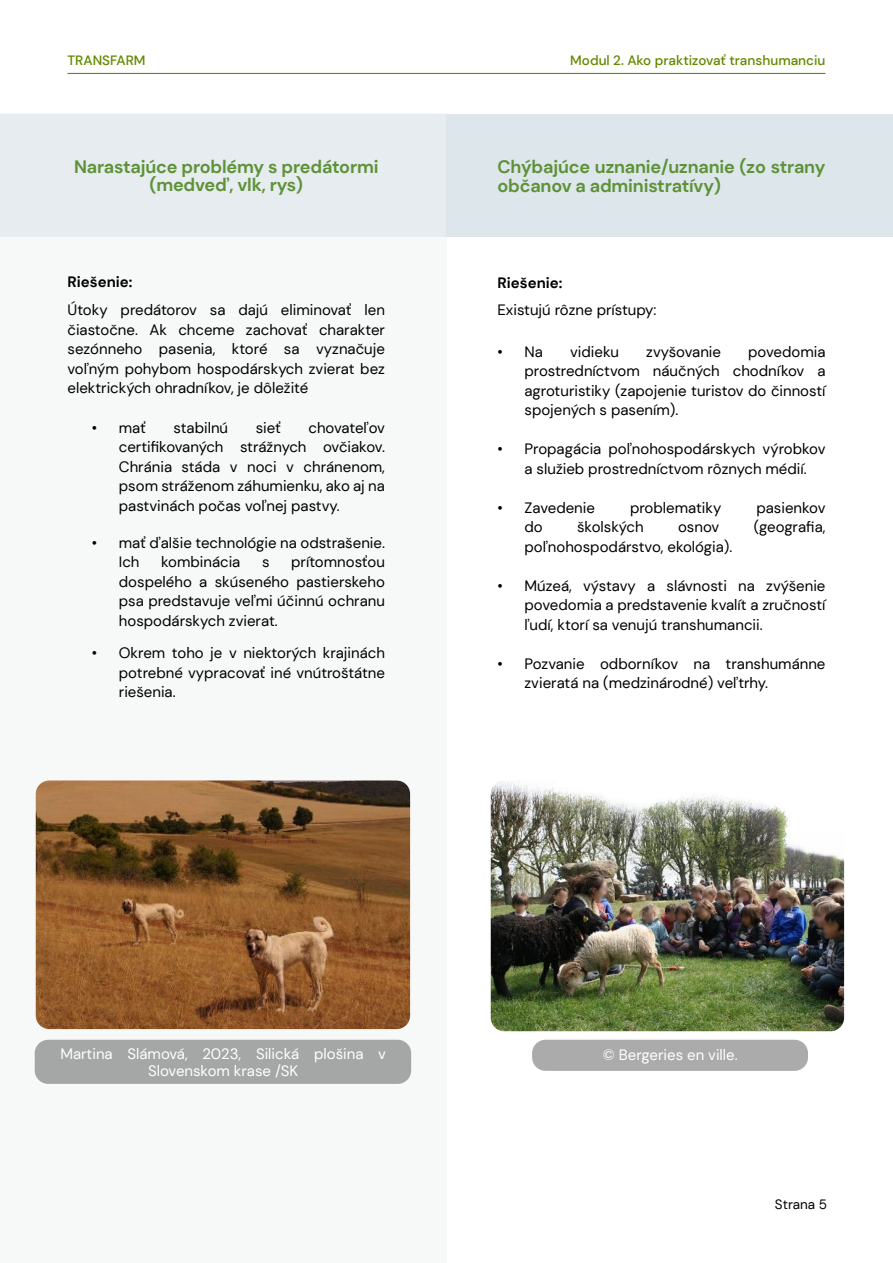
<style>
.page{position:relative;width:893px;height:1263px;background:#fff}
.page>*{position:absolute;margin:0;border:0;box-sizing:border-box;transform-origin:0 0}
.t1{font:700 18px/18px "DM Sans";letter-spacing:-.01em;color:#5e9238;text-align:center}
.t2{font:15px/19.5px "DM Sans";color:#000;text-align:justify}
.t3{font:15px/16.5px "DM Sans";color:#fff;text-align:center}
.t4{font:700 15px "DM Sans";color:#000}
.t5{font:500 13.5px "DM Sans";color:#648a00}
.t6{font:13.5px "DM Sans";color:#000}
</style>
<div class="page">
<div style="left:0;top:114px;width:446px;height:1149px;background:#f7f9f9"></div>
<div style="left:0;top:114px;width:893px;height:123px;background:#e5ebee"></div>
<div style="left:446px;top:114px;width:447px;height:123px;background:#dde6eb"></div>
<hr style="left:68px;top:73px;width:757px;height:1px;background:#648a00">
<div style="left:35px;top:1040px;width:376px;height:44px;background:#a5a6a6;border-radius:14px"></div>
<div style="left:532px;top:1040px;width:276px;height:31px;background:#ababab;border-radius:14px"></div>
<img style="left:36px;top:780px;width:374px;height:249px">
<img style="left:491px;top:781px;width:353px;height:250px">
<p class="t5" style="left:67px;top:52px;width:80px">TRANSFARM</p>
<p class="t5" style="left:570px;top:52px;width:257px">Modul 2. Ako praktizovať transhumanciu</p>
<p class="t1" style="left:74px;top:158px;width:306px">Narastajúce problémy s predátormi (medveď, vlk, rys)</p>
<p class="t1" style="left:497px;top:157px;width:329px;line-height:19.5px;text-align:left">Chýbajúce uznanie/uznanie (zo strany občanov a administratívy)</p>
<p class="t4" style="left:68px;top:272px;width:66px">Riešenie:</p>
<p class="t4" style="left:497px;top:274px;width:66px">Riešenie:</p>
<p class="t2" style="left:68px;top:300px;width:319px">Útoky predátorov sa dajú eliminovať len čiastočne. Ak chceme zachovať charakter sezónneho pasenia, ktoré sa vyznačuje voľným pohybom hospodárskych zvierat bez elektrických ohradníkov, je dôležité</p>
<p class="t2" style="left:92px;top:417px;width:56px">• mať</p>
<p class="t2" style="left:174px;top:417px;width:56px">stabilnú</p>
<p class="t2" style="left:256px;top:417px;width:27px">sieť</p>
<p class="t2" style="left:119px;top:417px;width:268px;text-indent:190px">chovateľov certifikovaných strážnych ovčiakov.<br>Chránia stáda v noci v chránenom, psom stráženom záhumienku, ako aj na pastvinách počas voľnej pastvy.</p>
<p class="t2" style="left:119px;top:532px;width:268px;text-indent:-27px">• mať ďalšie technológie na odstrašenie.<br>Ich</p>
<p class="t2" style="left:119px;top:552px;width:268px;text-indent:172px">prítomnosťou dospelého a skúseného pastierskeho psa predstavuje veľmi účinnú ochranu hospodárskych zvierat.</p>
<p class="t2" style="left:119px;top:643px;width:268px;text-indent:-27px">• Okrem toho je v niektorých krajinách potrebné vypracovať iné vnútroštátne riešenia.</p>
<p class="t2" style="left:161px;top:552px;width:81px">kombinácia</p>
<p class="t2" style="left:262px;top:552px;width:9px">s</p>
<p class="t2" style="left:497px;top:300px;width:161px">Existujú rôzne prístupy:</p>
<p class="t2" style="left:497px;top:342px;width:47px">• Na</p>
<p class="t2" style="left:570px;top:342px;width:51px">vidieku</p>
<p class="t2" style="left:646px;top:342px;width:76px">zvyšovanie</p>
<p class="t2" style="left:524px;top:342px;width:302px;text-indent:224px">povedomia prostredníctvom náučných chodníkov a agroturistiky (zapojenie turistov do činností spojených s pasením).</p>
<p class="t2" style="left:497px;top:439px;width:329px;text-align:center">• Propagácia poľnohospodárskych výrobkov a služieb prostredníctvom rôznych médií.</p>
<p class="t2" style="left:497px;top:498px;width:99px">• Zavedenie</p>
<p class="t2" style="left:630px;top:498px;width:93px">problematiky</p>
<p class="t2" style="left:756px;top:498px;width:71px">pasienkov</p>
<p class="t2" style="left:524px;top:517px;width:20px">do</p>
<p class="t2" style="left:577px;top:517px;width:68px">školských</p>
<p class="t2" style="left:678px;top:517px;width:43px">osnov</p>
<p class="t2" style="left:754px;top:517px;width:73px">(geografia,</p>
<p class="t2" style="left:524px;top:537px;width:209px">poľnohospodárstvo, ekológia).</p>
<p class="t2" style="left:524px;top:576px;width:302px;text-indent:-27px">• Múzeá, výstavy a slávnosti na zvýšenie povedomia a predstavenie kvalít a zručností ľudí, ktorí sa venujú transhumancii.</p>
<p class="t2" style="left:524px;top:654px;width:302px;text-indent:-27px">• Pozvanie odborníkov na transhumánne zvieratá na (medzinárodné) veľtrhy.</p>
<p class="t3" style="left:60px;top:1046px;width:327px">Martina Slámová, 2023, Silická plošina v<br>Slovenskom krase /SK</p>
<p class="t3" style="left:603px;top:1047px;width:136px">© Bergeries en ville.</p>
<p class="t6" style="left:775px;top:1196px;width:54px">Strana 5</p>
</div>
